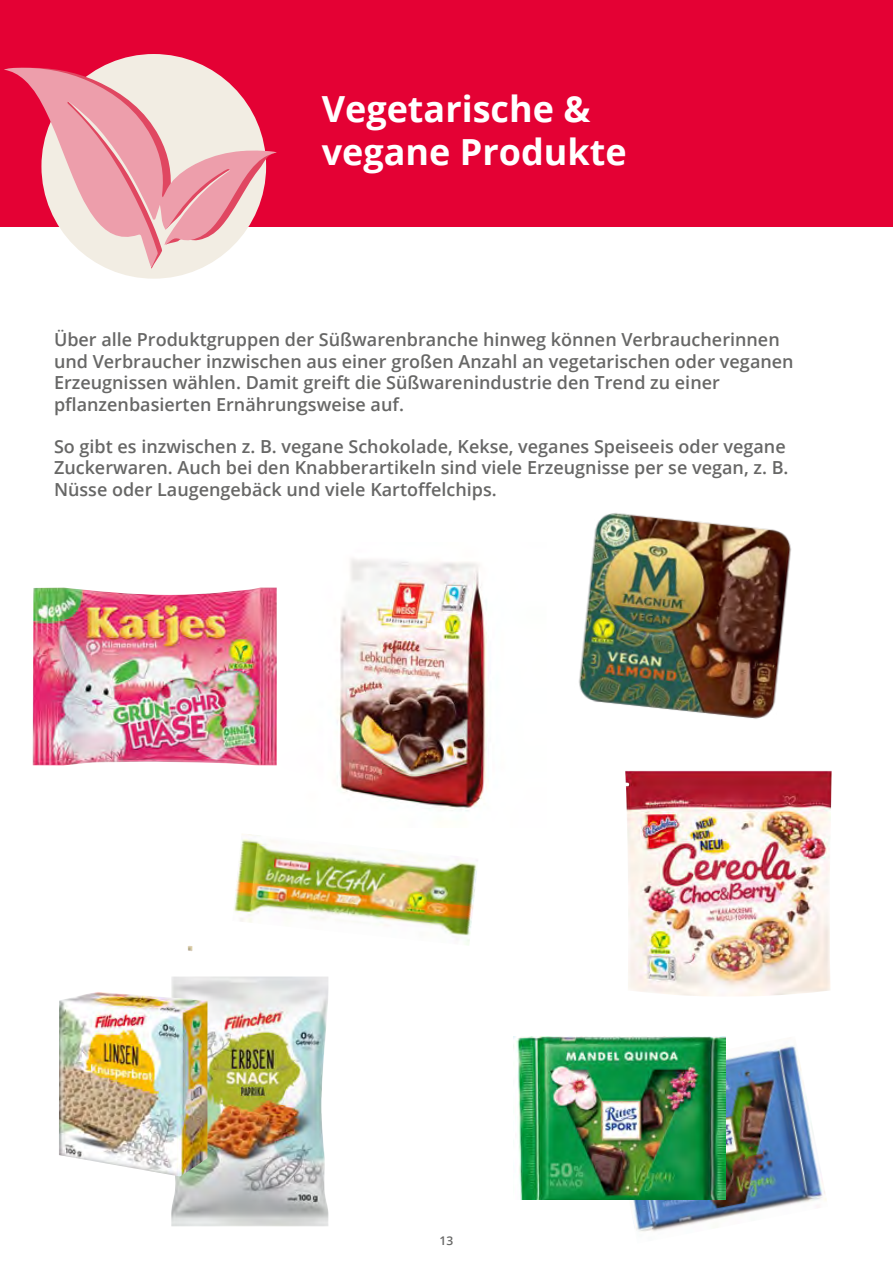
<style>
.page{position:relative;width:893px;height:1263px;background:#fff}
.page>*{position:absolute;margin:0;border:0;box-sizing:border-box;transform-origin:0 0}
.t1{font:700 36px/43.2px "Open Sans";color:#fff}
.t2{font:600 18px/21.6px "Open Sans";color:#676766}
.t3{font:600 12px "Open Sans";color:#676766}
</style>
<div class="page">
<img style="left:258px;top:559px;width:229px;height:252px">
<div style="left:0;top:0;width:893px;height:227px;background:#e40134"></div>
<img style="left:625px;top:771px;width:207px;height:225px">
<img style="left:233px;top:834px;width:245px;height:111px">
<img style="left:604px;top:1045px;width:223px;height:187px">
<img style="left:513px;top:1036px;width:213px;height:163px">
<svg style="left:188px;top:946px;width:4px;height:5px"></svg>
<img style="left:171px;top:976px;width:157px;height:250px">
<img style="left:59px;top:991px;width:148px;height:185px">
<img style="left:579px;top:513px;width:212px;height:206px">
<div style="left:41px;top:54px;width:225px;height:225px;background:#f2ede3;border-radius:50%"></div>
<svg style="left:4px;top:67px;width:273px;height:201px"></svg>
<img style="left:33px;top:587px;width:244px;height:178px">
<h1 class="t1" style="left:322px;top:86px;width:307px">Vegetarische &amp; vegane Produkte</h1>
<p class="t2" style="left:54px;top:328px;width:741px">Über alle Produktgruppen der Süßwarenbranche hinweg können Verbraucherinnen und Verbraucher inzwischen aus einer großen Anzahl an vegetarischen oder veganen Erzeugnissen wählen. Damit greift die Süßwarenindustrie den Trend zu einer pflanzenbasierten Ernährungsweise auf.</p>
<p class="t2" style="left:54px;top:435px;width:736px">So gibt es inzwischen z. B. vegane Schokolade, Kekse, veganes Speiseeis oder vegane<br>Zuckerwaren. Auch bei den Knabberartikeln sind viele Erzeugnisse per se vegan, z. B.<br>Nüsse oder Laugengebäck und viele Kartoffelchips.</p>
<p class="t3" style="left:440px;top:1232px;width:15px">13</p>
</div>
